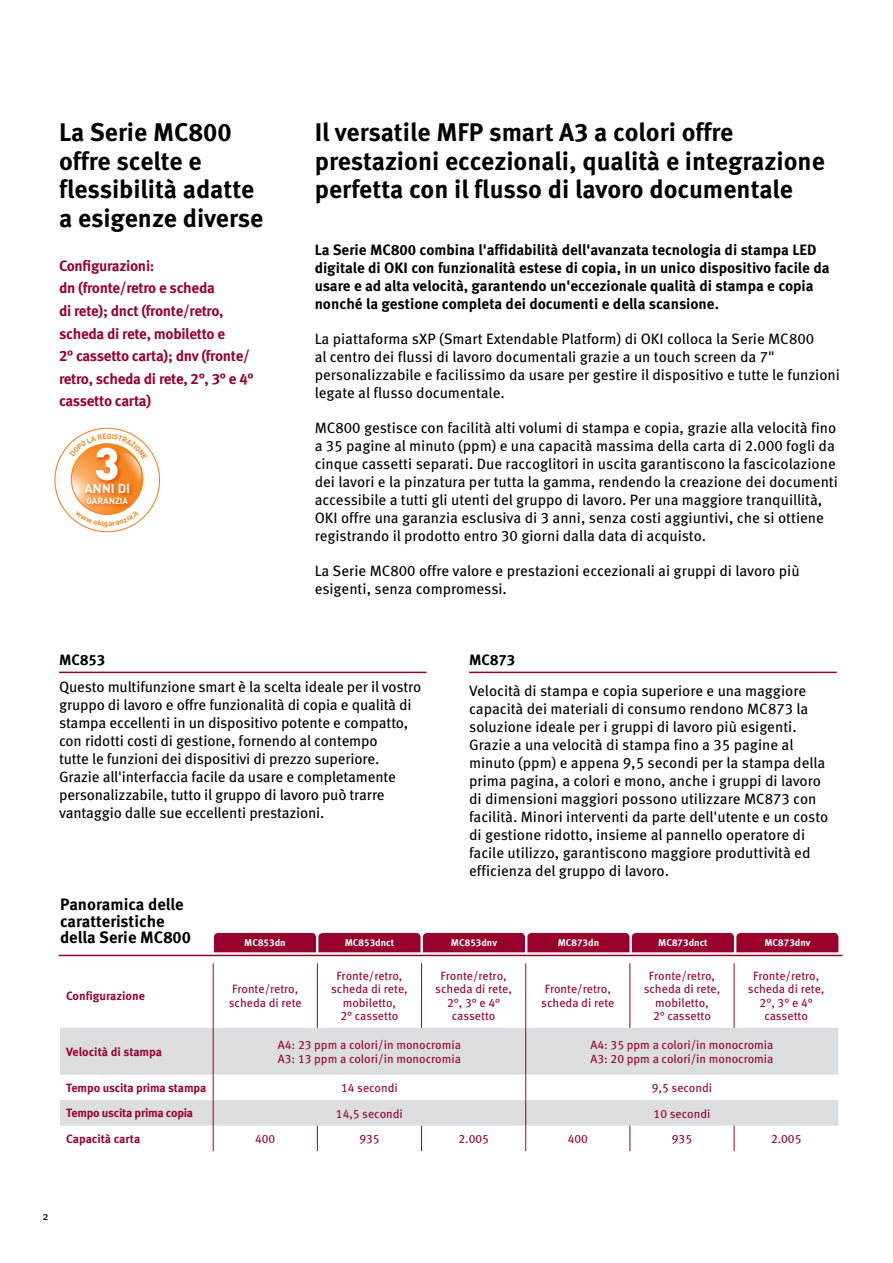
<style>
.page{position:relative;width:893px;height:1263px;background:#fff}
.page>*{position:absolute;margin:0;border:0;box-sizing:border-box;transform-origin:0 0}
.t1{font:700 25.5px/28.5px "Meta Pro";color:#000}
.t2{font:700 16.5px/16.5px "Meta Pro";color:#000}
.t3{font:15px/18px "Meta Pro";letter-spacing:-.005em;color:#000}
.t4{font:700 15px/18px "Meta Pro";color:#000}
.t5{font:700 15px/22.5px "Meta Pro";letter-spacing:-.025em;color:#98002e}
.t6{font:15px "Meta Bold LF";color:#000}
.t7{font:700 12.75px "DIN Pro";color:#fff}
.t8{font:12px/13.5px "Meta Pro";color:#98002e}
.t9{font:700 12px "Meta Pro";letter-spacing:-.01em;color:#98002e}
.t10{font:12px "Meta Book LF";color:#98002e}
.t11{font:11.25px "Meta Pro";color:#000}
.t12{font:700 9.9px "Meta Pro";color:#fff}
.t13{font:700 8.7px "DIN Pro";color:#fff}
.s1{font-family:"Meta Bold LF";font-weight:400}
.s2{font-family:"Meta Book LF"}
.s3{font-family:"Meta Pro";font-weight:700}
.s4{font-family:"Meta Pro"}
</style>
<div class="page">
<hr style="left:59px;top:955px;width:783px;height:1px;background:#98002e">
<svg style="left:60px;top:1028px;width:778px;height:97px;fill:#dcddde"></svg>
<hr style="left:213px;top:963px;width:1px;height:65px;background:#98002e">
<hr style="left:317px;top:963px;width:1px;height:65px;background:#98002e">
<hr style="left:421px;top:963px;width:1px;height:65px;background:#98002e">
<hr style="left:525px;top:963px;width:1px;height:65px;background:#98002e">
<hr style="left:630px;top:963px;width:1px;height:65px;background:#98002e">
<hr style="left:734px;top:963px;width:1px;height:65px;background:#98002e">
<hr style="left:213px;top:1028px;width:1px;height:46px;background:#98002e">
<hr style="left:525px;top:1028px;width:1px;height:46px;background:#98002e">
<svg style="left:213px;top:1074px;width:1px;height:77px"></svg>
<svg style="left:317px;top:1125px;width:1px;height:26px"></svg>
<svg style="left:421px;top:1125px;width:1px;height:26px"></svg>
<svg style="left:525px;top:1074px;width:1px;height:77px"></svg>
<svg style="left:630px;top:1125px;width:1px;height:26px"></svg>
<svg style="left:734px;top:1125px;width:1px;height:26px"></svg>
<div style="left:214px;top:933px;width:624px;height:19px;background:#98002e"></div>
<hr style="left:59px;top:672px;width:368px;height:1px;background:#98002e">
<hr style="left:469px;top:672px;width:368px;height:1px;background:#98002e">
<svg style="left:70px;top:434px;width:78px;height:93px"></svg>
<h1 class="t1" style="left:59px;top:116px;width:206px">La Serie MC<span class="s1">800 </span>offre scelte e flessibilità adatte a esigenze diverse</h1>
<p class="t5" style="left:59px;top:254px;width:196px">Configurazioni:<br>dn (fronte/retro e scheda<br>di rete); dnct (fronte/retro, scheda di rete, mobiletto e<br><span class="s1">2</span>° cassetto carta); dnv (fronte/ retro, scheda di rete, <span class="s1">2</span>°, <span class="s1">3</span>° e <span class="s1">4</span>° cassetto carta)</p>
<p class="t7" style="left:84px;top:480px;width:47px">ANNI DI</p>
<p class="t13" style="left:86px;top:495px;width:43px">GARANZIA</p>
<h1 class="t1" style="left:315px;top:116px;width:512px">Il versatile MFP smart A<span class="s1">3</span> a colori offre prestazioni eccezionali, qualità e integrazione perfetta con il flusso di lavoro documentale</h1>
<p class="t4" style="left:315px;top:240px;width:516px">La Serie MC<span class="s1">800</span> combina l'affidabilità dell'avanzata tecnologia di stampa LED digitale di OKI con funzionalità estese di copia, in un unico dispositivo facile da usare e ad alta velocità, garantendo un'eccezionale qualità di stampa e copia nonché la gestione completa dei documenti e della scansione.</p>
<p class="t3" style="left:315px;top:329px;width:527px">La piattaforma sXP (Smart Extendable Platform) di OKI colloca la Serie MC<span class="s2">800<br></span>al centro dei flussi di lavoro documentali grazie a un touch screen da <span class="s2">7</span>" personalizzabile e facilissimo da usare per gestire il dispositivo e tutte le funzioni legate al flusso documentale.</p>
<p class="t3" style="left:315px;top:418px;width:525px">MC<span class="s2">800</span> gestisce con facilità alti volumi di stampa e copia, grazie alla velocità fino a <span class="s2">35</span> pagine al minuto (ppm) e una capacità massima della carta di <span class="s2">2</span>.<span class="s2">000</span> fogli da cinque cassetti separati. Due raccoglitori in uscita garantiscono la fascicolazione dei lavori e la pinzatura per tutta la gamma, rendendo la creazione dei documenti accessibile a tutti gli utenti del gruppo di lavoro. Per una maggiore tranquillità, OKI offre una garanzia esclusiva di <span class="s2">3</span> anni, senza costi aggiuntivi, che si ottiene registrando il prodotto entro <span class="s2">30</span> giorni dalla data di acquisto.</p>
<p class="t3" style="left:315px;top:561px;width:486px">La Serie MC<span class="s2">800</span> offre valore e prestazioni eccezionali ai gruppi di lavoro più esigenti, senza compromessi.</p>
<p class="t6" style="left:59px;top:651px;width:48px"><span class="s3">MC</span>853</p>
<p class="t3" style="left:59px;top:676px;width:364px">Questo multifunzione smart è la scelta ideale per il vostro gruppo di lavoro e offre funzionalità di copia e qualità di stampa eccellenti in un dispositivo potente e compatto, con ridotti costi di gestione, fornendo al contempo<br>tutte le funzioni dei dispositivi di prezzo superiore.<br>Grazie all'interfaccia facile da usare e completamente personalizzabile, tutto il gruppo di lavoro può trarre vantaggio dalle sue eccellenti prestazioni.</p>
<p class="t6" style="left:469px;top:651px;width:48px"><span class="s3">MC</span>873</p>
<p class="t3" style="left:469px;top:681px;width:361px">Velocità di stampa e copia superiore e una maggiore capacità dei materiali di consumo rendono MC<span class="s2">873</span> la soluzione ideale per i gruppi di lavoro più esigenti.<br>Grazie a una velocità di stampa fino a <span class="s2">35</span> pagine al minuto (ppm) e appena <span class="s2">9</span>,<span class="s2">5</span> secondi per la stampa della prima pagina, a colori e mono, anche i gruppi di lavoro di dimensioni maggiori possono utilizzare M<span class="s2">C873</span> con facilità. Minori interventi da parte dell'utente e un costo di gestione ridotto, insieme al pannello operatore di facile utilizzo, garantiscono maggiore produttività ed efficienza del gruppo di lavoro.</p>
<p class="t2" style="left:60px;top:895px;width:132px">Panoramica delle caratteristiche della Serie MC<span class="s1">800</span></p>
<p class="t12" style="left:244px;top:935px;width:43px">MC<span class="s1">853</span>dn</p>
<p class="t12" style="left:345px;top:935px;width:51px">MC<span class="s1">853</span>dnct</p>
<p class="t12" style="left:451px;top:935px;width:48px">MC<span class="s1">853</span>dnv</p>
<p class="t12" style="left:558px;top:935px;width:43px">MC<span class="s1">873</span>dn</p>
<p class="t12" style="left:658px;top:935px;width:51px">MC<span class="s1">873</span>dnct</p>
<p class="t12" style="left:764px;top:935px;width:48px">MC<span class="s1">873</span>dnv</p>
<p class="t9" style="left:66px;top:986px;width:80px">Configurazione</p>
<p class="t8" style="left:229px;top:982px;width:75px">Fronte/retro, scheda di rete</p>
<p class="t8" style="left:331px;top:968px;width:78px;text-align:center">Fronte/retro, scheda di rete, mobiletto,<br><span class="s2">2</span>° cassetto</p>
<p class="t8" style="left:435px;top:968px;width:78px;text-align:center">Fronte/retro, scheda di rete,<br><span class="s2">2</span>°, <span class="s2">3</span>° e <span class="s2">4</span>° cassetto</p>
<p class="t8" style="left:541px;top:982px;width:75px">Fronte/retro, scheda di rete</p>
<p class="t8" style="left:644px;top:968px;width:78px;text-align:center">Fronte/retro, scheda di rete, mobiletto,<br><span class="s2">2</span>° cassetto</p>
<p class="t8" style="left:748px;top:968px;width:78px;text-align:center">Fronte/retro, scheda di rete,<br><span class="s2">2</span>°, <span class="s2">3</span>° e <span class="s2">4</span>° cassetto</p>
<p class="t9" style="left:66px;top:1042px;width:98px">Velocità di stampa</p>
<p class="t8" style="left:278px;top:1037px;width:184px">A<span class="s2">4</span>: <span class="s2">23</span> ppm a colori/in monocromia<br>A<span class="s2">3</span>: <span class="s2">13</span> ppm a colori/in monocromia</p>
<p class="t8" style="left:590px;top:1037px;width:184px">A<span class="s2">4</span>: <span class="s2">35</span> ppm a colori/in monocromia<br>A<span class="s2">3</span>: <span class="s2">20</span> ppm a colori/in monocromia</p>
<p class="t9" style="left:66px;top:1078px;width:142px">Tempo uscita prima stampa</p>
<p class="t8" style="left:341px;top:1080px;width:58px"><span class="s2">14</span> secondi</p>
<p class="t8" style="left:652px;top:1080px;width:62px"><span class="s2">9</span>,<span class="s2">5</span> secondi</p>
<p class="t9" style="left:66px;top:1104px;width:129px">Tempo uscita prima copia</p>
<p class="t8" style="left:336px;top:1106px;width:68px"><span class="s2">14,5</span> secondi</p>
<p class="t8" style="left:654px;top:1106px;width:58px"><span class="s2">10</span> secondi</p>
<p class="t9" style="left:66px;top:1129px;width:76px">Capacità carta</p>
<p class="t10" style="left:255px;top:1131px;width:22px">400</p>
<p class="t10" style="left:359px;top:1131px;width:22px">935</p>
<p class="t10" style="left:458px;top:1132px;width:32px">2<span class="s4">.</span>005</p>
<p class="t10" style="left:568px;top:1131px;width:22px">400</p>
<p class="t10" style="left:672px;top:1131px;width:22px">935</p>
<p class="t10" style="left:771px;top:1132px;width:32px">2<span class="s4">.</span>005</p>
<p class="t11" style="left:43px;top:1207px;width:8px">2</p>
</div>
